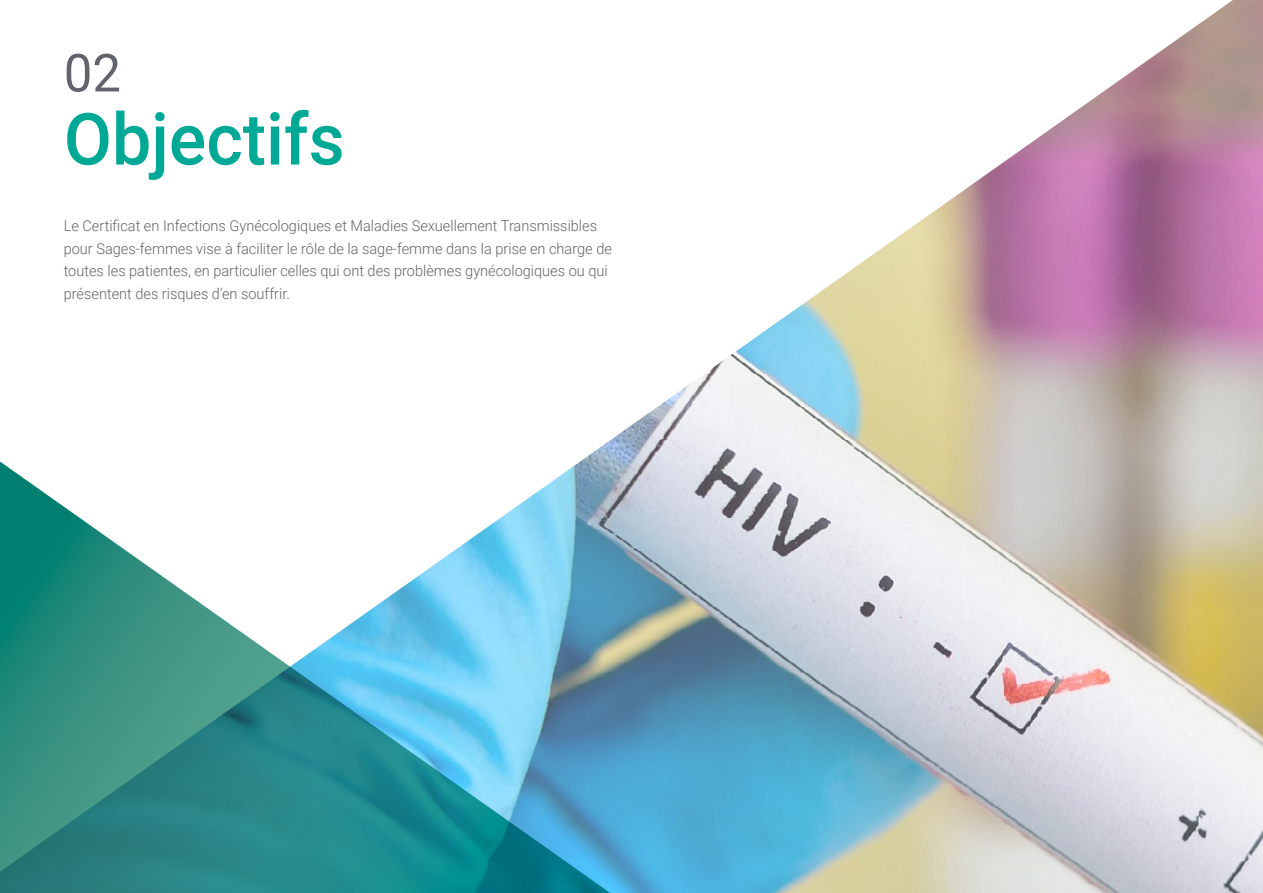
<style>
.page{position:relative;width:1263px;height:893px;background:#fff}
.page>*{position:absolute;margin:0;border:0;box-sizing:border-box;transform-origin:0 0}
.t1{font:500 72px "Roboto";color:#00a996}
.t2{font:52.5px "Roboto";color:#61646a}
.t3{font:300 15px/22.5px "Roboto";color:#61646a}
</style>
<div class="page">
<img style="left:602px;top:0;width:661px;height:893px">
<svg style="left:0;top:446px;width:640px;height:447px"></svg>
<h2 class="t2" style="left:64px;top:36px;width:59px">02</h2>
<h1 class="t1" style="left:64px;top:89px;width:282px">Objectifs</h1>
<p class="t3" style="left:64px;top:214px;width:550px">Le Certificat en Infections Gynécologiques et Maladies Sexuellement Transmissibles pour Sages-femmes vise à faciliter le rôle de la sage-femme dans la prise en charge de toutes les patientes, en particulier celles qui ont des problèmes gynécologiques ou qui présentent des risques d'en souffrir.</p>
</div>
